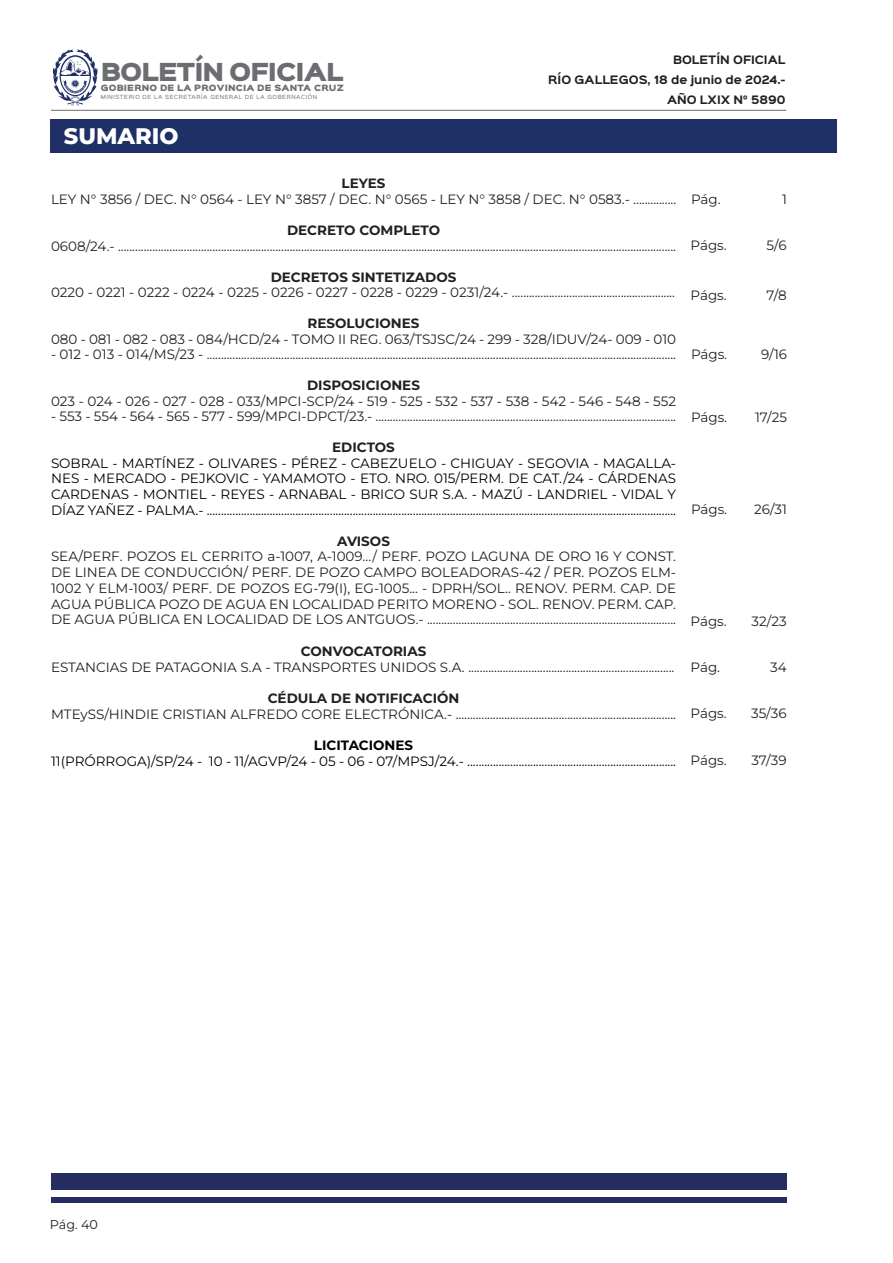
<style>
.page{position:relative;width:893px;height:1263px;background:#fff}
.page>*{position:absolute;margin:0;border:0;box-sizing:border-box;transform-origin:0 0}
.t1{font:800 22.5px "Montserrat";color:#fff}
.t2{font:22.35px "Sinkin Sans 900 X Black";letter-spacing:-.04em;color:#6c6d70}
.t3{font:13.5px/15.8px "Montserrat";color:#231f20;text-align:justify}
.t4{font:13.5px/15.5px "Montserrat";color:#000;text-align:justify}
.t5{font:700 13.5px "Montserrat";color:#231f20}
.t6{font:700 13.5px "Montserrat";color:#000}
.t7{font:12.75px "Montserrat";color:#231f20}
.t8{font:700 10.5px/20px "Sinkin Sans 700";color:#231f20;text-align:right}
.t9{font:7.8px "Sinkin Sans 900 X Black";letter-spacing:.02em;color:#6c6d70}
.t10{font:5.1px "Sinkin Sans 400";letter-spacing:.12em;color:#6c6d70}
</style>
<div class="page">
<svg style="left:53px;top:49px;width:45px;height:57px"></svg>
<hr style="left:51px;top:110px;width:735px;height:1px;background:#6c6d70">
<div style="left:51px;top:1173px;width:736px;height:17px;background:#252c61"></div>
<div style="left:51px;top:1197px;width:736px;height:5px;background:#252c61"></div>
<div style="left:50px;top:119px;width:786px;height:33px;background:#1f3066"></div>
<h2 class="t2" style="left:101px;top:61px;width:244px">BOLETÍN OFICIAL</h2>
<p class="t9" style="left:101px;top:84px;width:245px">GOBIERNO DE LA PROVINCIA DE SANTA CRUZ</p>
<p class="t10" style="left:101px;top:93px;width:218px">MINISTERIO DE LA SECRETARÍA GENERAL DE LA GOBERNACIÓN</p>
<p class="t1" style="left:64px;top:121px;width:116px">SUMARIO</p>
<p class="t8" style="left:548px;top:50px;width:239px">BOLETÍN OFICIAL<br>RÍO GALLEGOS, 18 de junio de 2024.-<br>AÑO LXIX N° 5890</p>
<p class="t5" style="left:342px;top:174px;width:45px">LEYES</p>
<p class="t3" style="left:51px;top:191px;width:627px">LEY N° 3856 / DEC. N° 0564 - LEY N° 3857 / DEC. N° 0565 - LEY N° 3858 / DEC. N° 0583.- ...............</p>
<p class="t5" style="left:287px;top:221px;width:155px">DECRETO COMPLETO</p>
<p class="t3" style="left:51px;top:238px;width:627px">0608/24.- ...................................................................................................................................................................................................</p>
<p class="t5" style="left:271px;top:267px;width:187px">DECRETOS SINTETIZADOS</p>
<p class="t3" style="left:51px;top:284px;width:625px">0220 - 0221 - 0222 - 0224 - 0225 - 0226 - 0227 - 0228 - 0229 - 0231/24.- .........................................................</p>
<p class="t5" style="left:308px;top:314px;width:113px">RESOLUCIONES</p>
<p class="t3" style="left:51px;top:331px;width:627px">080 - 081 - 082 - 083 - 084/HCD/24 - TOMO II REG. 063/TSJSC/24 - 299 - 328/IDUV/24- 009 - 010</p>
<p class="t3" style="left:51px;top:346px;width:627px">- 012 - 013 - 014/MS/23 - ....................................................................................................................................................................</p>
<p class="t5" style="left:307px;top:376px;width:114px">DISPOSICIONES</p>
<p class="t3" style="left:51px;top:393px;width:627px">023 - 024 - 026 - 027 - 028 - 033/MPCI-SCP/24 - 519 - 525 - 532 - 537 - 538 - 542 - 546 - 548 - 552</p>
<p class="t3" style="left:51px;top:408px;width:627px">- 553 - 554 - 564 - 565 - 577 - 599/MPCI-DPCT/23.- .........................................................................................................</p>
<p class="t5" style="left:332px;top:438px;width:64px">EDICTOS</p>
<p class="t4" style="left:51px;top:455px;width:627px">SOBRAL - MARTÍNEZ - OLIVARES - PÉREZ - CABEZUELO - CHIGUAY - SEGOVIA - MAGALLA-NES - MERCADO - PEJKOVIC - YAMAMOTO - ETO. NRO. 015/PERM. DE CAT./24 - CÁRDENAS CARDENAS - MONTIEL - REYES - ARNABAL - BRICO SUR S.A. - MAZÚ - LANDRIEL - VIDAL Y DÍAZ YAÑEZ - PALMA.- ....................................................................................................................................................................</p>
<p class="t5" style="left:337px;top:531px;width:54px">AVISOS</p>
<p class="t3" style="left:51px;top:548px;width:627px">SEA/PERF. POZOS EL CERRITO a-1007, A-1009.../ PERF. POZO LAGUNA DE ORO 16 Y CONST.<br>DE LINEA DE CONDUCCIÓN/ PERF. DE POZO CAMPO BOLEADORAS-42 / PER. POZOS ELM-1002 Y ELM-1003/ PERF. DE POZOS EG-79(I), EG-1005... - DPRH/SOL.. RENOV. PERM. CAP. DE AGUA PÚBLICA POZO DE AGUA EN LOCALIDAD PERITO MORENO - SOL. RENOV. PERM. CAP.<br>DE AGUA PÚBLICA EN LOCALIDAD DE LOS ANTGUOS.- .......................................................................................</p>
<p class="t5" style="left:301px;top:641px;width:127px">CONVOCATORIAS</p>
<p class="t3" style="left:51px;top:659px;width:625px">ESTANCIAS DE PATAGONIA S.A - TRANSPORTES UNIDOS S.A. ........................................................................</p>
<p class="t5" style="left:268px;top:689px;width:193px">CÉDULA DE NOTIFICACIÓN</p>
<p class="t3" style="left:51px;top:706px;width:627px">MTEySS/HINDIE CRISTIAN ALFREDO CORE ELECTRÓNICA.- .............................................................................</p>
<p class="t6" style="left:314px;top:736px;width:101px">LICITACIONES</p>
<p class="t4" style="left:51px;top:753px;width:627px">11(PRÓRROGA)/SP/24 - 10 - 11/AGVP/24 - 05 - 06 - 07/MPSJ/24.- .........................................................................</p>
<p class="t3" style="left:691px;top:191px;width:31px">Pág.</p>
<p class="t3" style="left:782px;top:191px;width:6px">1</p>
<p class="t3" style="left:691px;top:237px;width:38px">Págs.</p>
<p class="t3" style="left:766px;top:237px;width:22px">5/6</p>
<p class="t3" style="left:691px;top:287px;width:38px">Págs.</p>
<p class="t3" style="left:766px;top:287px;width:22px">7/8</p>
<p class="t3" style="left:691px;top:346px;width:38px">Págs.</p>
<p class="t3" style="left:761px;top:346px;width:27px">9/16</p>
<p class="t3" style="left:691px;top:409px;width:38px">Págs.</p>
<p class="t3" style="left:755px;top:409px;width:34px">17/25</p>
<p class="t3" style="left:691px;top:501px;width:38px">Págs.</p>
<p class="t3" style="left:754px;top:501px;width:35px">26/31</p>
<p class="t3" style="left:691px;top:613px;width:38px">Págs.</p>
<p class="t3" style="left:751px;top:613px;width:37px">32/23</p>
<p class="t3" style="left:691px;top:659px;width:31px">Pág.</p>
<p class="t3" style="left:770px;top:659px;width:18px">34</p>
<p class="t3" style="left:691px;top:705px;width:38px">Págs.</p>
<p class="t3" style="left:751px;top:705px;width:37px">35/36</p>
<p class="t3" style="left:691px;top:752px;width:38px">Págs.</p>
<p class="t3" style="left:751px;top:752px;width:37px">37/39</p>
<p class="t7" style="left:50px;top:1215px;width:50px">Pág. 40</p>
</div>
